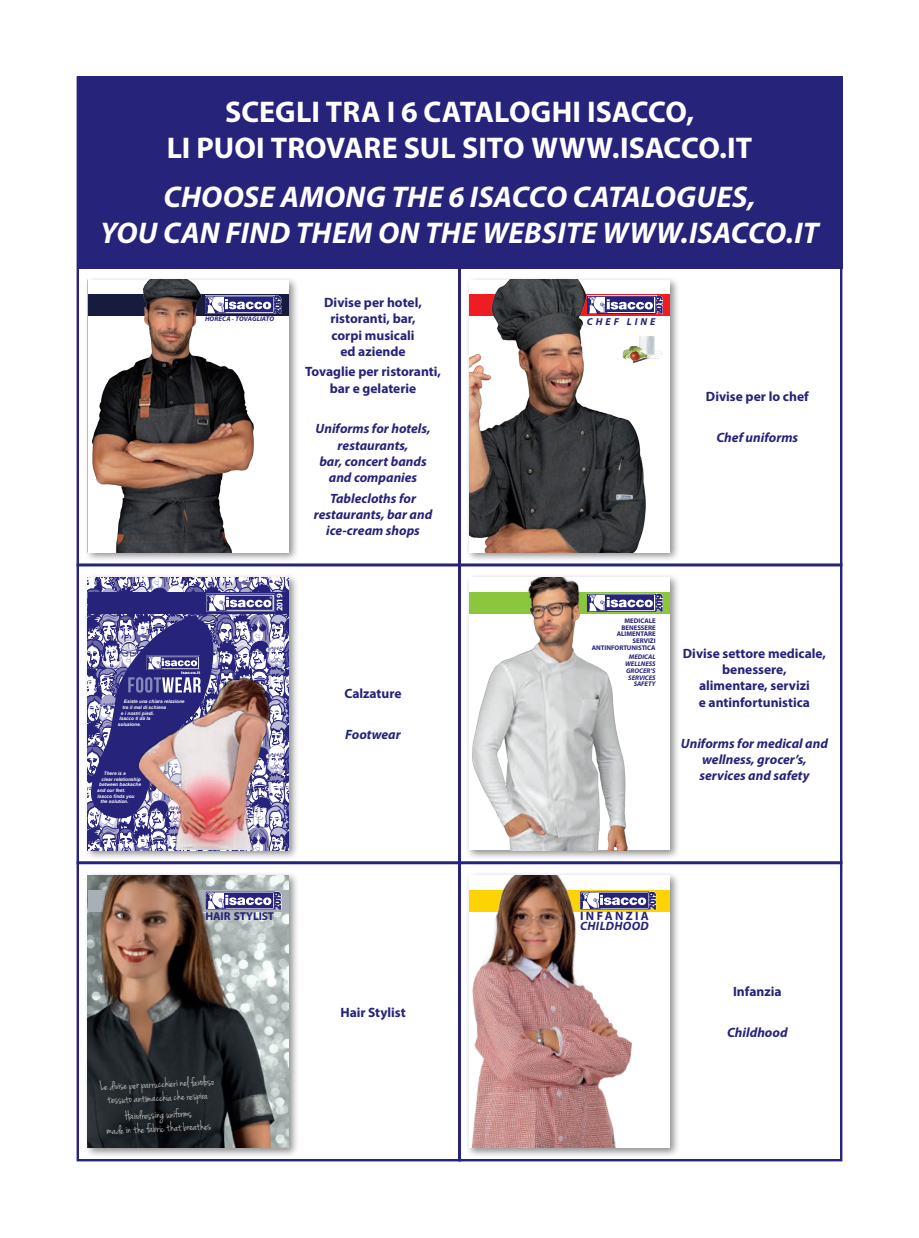
<style>
.page{position:relative;width:919px;height:1238px;background:#fff}
.page>*{position:absolute;margin:0;border:0;box-sizing:border-box;transform-origin:0 0}
.t1{font:italic 700 30px/36px "Myriad Pro";letter-spacing:.005em;color:#fff;text-align:center}
.t2{font:700 30px/36px "Myriad Pro";color:#fff;text-align:center}
.t3{font:13.65px/13.6px "Jenna Sue";color:#d1d1cc;text-align:center}
.t4{font:700 13.5px/16.2px "Myriad Pro";color:#26237b;text-align:center}
.t5{font:italic 700 13.5px/16.2px "Myriad Pro";color:#26237b;text-align:center}
.t6{font:italic 700 12.15px "Myriad";letter-spacing:.025em;color:#26237b}
.t7{font:700 12.15px "Myriad";letter-spacing:.195em;color:#26237b}
.t8{font:700 11.4px "Myriad";letter-spacing:-.01em;color:#26237b}
.t9{font:700 10.2px "Myriad Pro";color:#26237b}
.t10{font:700 10.05px "Myriad Pro";letter-spacing:-.13em;color:#26237b}
.t11{font:italic 700 10.05px "Myriad";letter-spacing:.3em;color:#26237b}
.t12{font:700 8.55px "Myriad Pro";color:#fff}
.t13{font:700 6.75px/6.8px "Myriad Pro";letter-spacing:-.005em;color:#26237b;text-align:right}
.t14{font:italic 700 6.75px/6.8px "Myriad Pro";letter-spacing:-.005em;color:#26237b;text-align:right}
.t15{font:italic 700 6.75px "Myriad";letter-spacing:.01em;color:#26237b}
.t16{font:italic 700 4.65px "Arial";color:#fff}
.t17{font:900 4.05px "Arial";color:#fff}
</style>
<div class="page">
<div style="left:84px;top:276px;width:215px;height:286px;background:#231f20;opacity:.5"></div>
<img style="left:88px;top:280px;width:200px;height:272px">
<div style="left:205px;top:296px;width:69px;height:17px;border:1px solid #26237b"></div>
<svg style="left:206px;top:295px;width:76px;height:20px"></svg>
<div style="left:465px;top:574px;width:215px;height:286px;background:#231f20;opacity:.5"></div>
<img style="left:469px;top:577px;width:201px;height:273px">
<div style="left:586px;top:593px;width:70px;height:19px;background:#85bc41"></div>
<svg style="left:587px;top:593px;width:76px;height:20px;background:#8b8eb0"></svg>
<div style="left:84px;top:574px;width:215px;height:286px;background:#231f20;opacity:.5"></div>
<svg style="left:88px;top:577px;width:200px;height:273px"></svg>
<svg style="left:88px;top:592px;width:200px;height:21px"></svg>
<img style="left:117px;top:667px;width:169px;height:183px">
<svg style="left:88px;top:594px;width:184px;height:229px;background:#7c6f9b"></svg>
<div style="left:84px;top:871px;width:215px;height:286px;background:#231f20;opacity:.5"></div>
<img style="left:88px;top:875px;width:200px;height:272px">
<svg style="left:88px;top:889px;width:200px;height:22px;background:#997d6e"></svg>
<div style="left:205px;top:891px;width:70px;height:18px;background:#908ebb"></div>
<svg style="left:206px;top:890px;width:76px;height:20px"></svg>
<div style="left:465px;top:276px;width:215px;height:286px;background:#231f20;opacity:.5"></div>
<img style="left:469px;top:280px;width:201px;height:272px">
<div style="left:465px;top:871px;width:215px;height:286px;background:#231f20;opacity:.5"></div>
<img style="left:469px;top:875px;width:201px;height:272px">
<svg style="left:580px;top:890px;width:76px;height:20px"></svg>
<div style="left:77px;top:77px;width:765px;height:192px;background:#26237b"></div>
<hr style="left:458px;top:269px;width:3px;height:892px;background:#26237b">
<hr style="left:77px;top:861px;width:765px;height:3px;background:#26237b">
<hr style="left:77px;top:563px;width:765px;height:3px;background:#26237b">
<h1 class="t2" style="left:167px;top:93px;width:587px">SCEGLI TRA I 6 CATALOGHI ISACCO,<br>LI PUOI TROVARE SUL SITO WWW.ISACCO.IT</h1>
<h1 class="t1" style="left:100px;top:178px;width:719px">CHOOSE AMONG THE 6 ISACCO CATALOGUES,<br>YOU CAN FIND THEM ON THE WEBSITE WWW.ISACCO.IT</h1>
<p class="t9" style="left:270px;top:314px;width:20px;rotate:-90deg">2019</p>
<p class="t15" style="left:205px;top:315px;width:71px">HORECA - TOVAGLIATO</p>
<p class="t4" style="left:324px;top:294px;width:99px">Divise per hotel, ristoranti, bar, corpi musicali ed aziende</p>
<p class="t4" style="left:305px;top:363px;width:137px">Tovaglie per ristoranti, bar e gelaterie</p>
<p class="t5" style="left:315px;top:420px;width:116px">Uniforms for hotels, restaurants,<br>bar, concert bands and companies</p>
<p class="t5" style="left:314px;top:489px;width:120px">Tablecloths for restaurants, bar and ice-cream shops</p>
<p class="t10" style="left:652px;top:314px;width:20px;rotate:-90deg">2019</p>
<p class="t11" style="left:587px;top:316px;width:70px">CHEF LINE</p>
<p class="t4" style="left:705px;top:387px;width:104px">Divise per lo chef</p>
<p class="t5" style="left:716px;top:428px;width:83px">Chef uniforms</p>
<p class="t17" style="left:181px;top:670px;width:21px">isacco.it</p>
<p class="t16" style="left:124px;top:698px;width:62px">Esiste una chiara relazione</p>
<p class="t16" style="left:122px;top:704px;width:45px">tra il mal di schiena</p>
<p class="t16" style="left:121px;top:709px;width:35px">e i nostri piedi.</p>
<p class="t16" style="left:119px;top:715px;width:32px">Isacco ti dà la</p>
<p class="t16" style="left:118px;top:721px;width:25px">soluzione.</p>
<p class="t16" style="left:104px;top:770px;width:24px">There is a</p>
<p class="t16" style="left:101px;top:775px;width:41px">clear relationship</p>
<p class="t16" style="left:99px;top:781px;width:43px">between backache</p>
<p class="t16" style="left:97px;top:787px;width:30px">and our feet.</p>
<p class="t16" style="left:97px;top:792px;width:38px">Isacco finds you</p>
<p class="t16" style="left:100px;top:798px;width:30px">the solution.</p>
<p class="t12" style="left:275px;top:611px;width:19px;rotate:-90deg">2019</p>
<p class="t10" style="left:652px;top:611px;width:20px;rotate:-90deg">2019</p>
<p class="t4" style="left:344px;top:685px;width:59px">Calzature</p>
<p class="t5" style="left:345px;top:726px;width:57px">Footwear</p>
<p class="t13" style="left:592px;top:617px;width:65px">MEDICALE<br>BENESSERE<br>ALIMENTARE<br>SERVIZI<br>ANTINFORTUNISTICA</p>
<p class="t14" style="left:625px;top:653px;width:32px">MEDICAL<br>WELLNESS<br>GROCER’S<br>SERVICES<br>SAFETY</p>
<p class="t4" style="left:682px;top:644px;width:145px">Divise settore medicale, benessere,<br>alimentare, servizi<br>e antinfortunistica</p>
<p class="t5" style="left:681px;top:734px;width:148px">Uniforms for medical and wellness, grocer’s, services and safety</p>
<p class="t10" style="left:271px;top:909px;width:20px;rotate:-90deg">2019</p>
<p class="t8" style="left:205px;top:910px;width:70px">HAIR STYLIST</p>
<p class="t3" style="left:100px;top:1080px;width:116px;rotate:-3deg">Le divise per parrucchieri nel favoloso tessuto antimacchia che respira</p>
<p class="t3" style="left:106px;top:1110px;width:106px;rotate:-3deg">Hairdressing uniforms<br>made in the fabric that breathes</p>
<p class="t4" style="left:340px;top:1003px;width:67px">Hair Stylist</p>
<p class="t10" style="left:645px;top:909px;width:20px;rotate:-90deg">2019</p>
<p class="t7" style="left:580px;top:909px;width:70px">INFANZIA</p>
<p class="t6" style="left:580px;top:920px;width:70px">CHILDHOOD</p>
<p class="t4" style="left:733px;top:983px;width:50px">Infanzia</p>
<p class="t5" style="left:727px;top:1024px;width:62px">Childhood</p>
</div>
